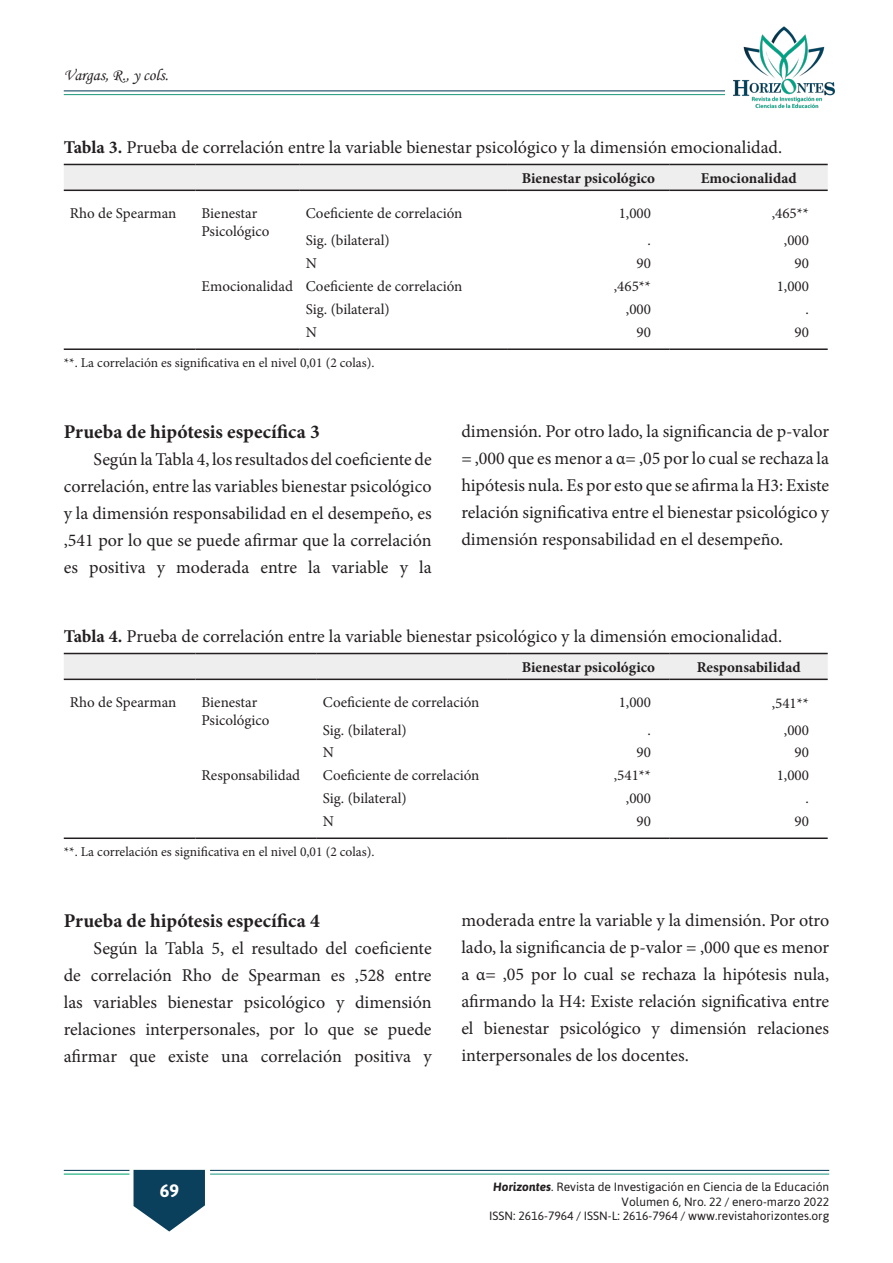
<style>
.page{position:relative;width:893px;height:1263px;background:#fff}
.page>*{position:absolute;margin:0;border:0;box-sizing:border-box;transform-origin:0 0}
.Titulo_Interno{font:700 19.5px "Minion Pro";color:#231f20}
.t1{font:18px/27px "Minion Pro";color:#231f20;text-align:justify}
.t2{font:700 18px "Asap";color:#fff}
.t3{font:16.5px "Monotype Corsiva";color:#231f20}
.t4{font:15px "Minion Pro";color:#231f20}
.t5{font:700 15px "Minion Pro";color:#231f20}
.t6{font:13.5px "Minion Pro";color:#231f20}
.t7{font:12px/14.4px "Asap";color:#231f20;text-align:right}
.s1{font-weight:700}
.s2{font-weight:700;font-style:italic}
</style>
<div class="page">
<svg style="left:134px;top:1170px;width:71px;height:61px"></svg>
<img style="left:722px;top:26px;width:113px;height:83px">
<hr style="left:64px;top:1173px;width:65px;height:1px;background:#00a66e">
<hr style="left:64px;top:1170px;width:65px;height:1px;background:#0a405b">
<hr style="left:210px;top:1173px;width:619px;height:1px;background:#259c81">
<hr style="left:210px;top:1170px;width:619px;height:1px;background:#0a405b">
<hr style="left:64px;top:94px;width:661px;height:1px;background:#259c81">
<hr style="left:64px;top:90px;width:661px;height:1px;background:#0a405b">
<svg style="left:64px;top:165px;width:764px;height:25px;background:#e8e8e9"></svg>
<hr style="left:64px;top:164px;width:132px;height:1px;background:#231f20">
<hr style="left:196px;top:164px;width:104px;height:1px;background:#231f20">
<hr style="left:300px;top:164px;width:207px;height:1px;background:#231f20">
<hr style="left:507px;top:164px;width:163px;height:1px;background:#231f20">
<hr style="left:670px;top:164px;width:158px;height:1px;background:#231f20">
<hr style="left:64px;top:348px;width:132px;height:2px;background:#231f20">
<hr style="left:196px;top:348px;width:104px;height:2px;background:#231f20">
<hr style="left:300px;top:348px;width:207px;height:2px;background:#231f20">
<hr style="left:507px;top:348px;width:163px;height:2px;background:#231f20">
<hr style="left:670px;top:348px;width:158px;height:2px;background:#231f20">
<hr style="left:64px;top:190px;width:132px;height:1px;background:#231f20">
<hr style="left:196px;top:190px;width:104px;height:1px;background:#231f20">
<hr style="left:300px;top:190px;width:207px;height:1px;background:#231f20">
<hr style="left:507px;top:190px;width:163px;height:1px;background:#231f20">
<hr style="left:670px;top:190px;width:158px;height:1px;background:#231f20">
<svg style="left:64px;top:654px;width:764px;height:25px;background:#e8e8e9"></svg>
<hr style="left:64px;top:653px;width:132px;height:1px;background:#231f20">
<hr style="left:196px;top:653px;width:121px;height:1px;background:#231f20">
<hr style="left:317px;top:653px;width:190px;height:1px;background:#231f20">
<hr style="left:507px;top:653px;width:163px;height:1px;background:#231f20">
<hr style="left:670px;top:653px;width:158px;height:1px;background:#231f20">
<hr style="left:64px;top:837px;width:132px;height:2px;background:#231f20">
<hr style="left:196px;top:837px;width:121px;height:2px;background:#231f20">
<hr style="left:317px;top:837px;width:190px;height:2px;background:#231f20">
<hr style="left:507px;top:837px;width:163px;height:2px;background:#231f20">
<hr style="left:670px;top:837px;width:158px;height:2px;background:#231f20">
<hr style="left:64px;top:679px;width:132px;height:1px;background:#231f20">
<hr style="left:196px;top:679px;width:121px;height:1px;background:#231f20">
<hr style="left:317px;top:679px;width:190px;height:1px;background:#231f20">
<hr style="left:507px;top:679px;width:163px;height:1px;background:#231f20">
<hr style="left:670px;top:679px;width:158px;height:1px;background:#231f20">
<p class="t3" style="left:64px;top:65px;width:106px">Vargas, R., y cols.</p>
<p class="t1" style="left:64px;top:134px;width:720px"><span class="s1">Tabla 3.</span> Prueba de correlación entre la variable bienestar psicológico y la dimensión emocionalidad.</p>
<p class="t5" style="left:522px;top:167px;width:135px">Bienestar psicológico</p>
<p class="t5" style="left:701px;top:167px;width:97px">Emocionalidad</p>
<p class="t4" style="left:70px;top:203px;width:108px">Rho de Spearman</p>
<p class="t4" style="left:202px;top:203px;width:57px">Bienestar</p>
<p class="t4" style="left:202px;top:221px;width:69px">Psicológico</p>
<p class="t4" style="left:306px;top:203px;width:158px">Coeficiente de correlación</p>
<p class="t4" style="left:619px;top:203px;width:34px">1,000</p>
<p class="t4" style="left:772px;top:203px;width:39px">,465**</p>
<p class="t4" style="left:306px;top:231px;width:85px">Sig. (bilateral)</p>
<p class="t4" style="left:648px;top:231px;width:5px">.</p>
<p class="t4" style="left:784px;top:231px;width:27px">,000</p>
<p class="t4" style="left:306px;top:254px;width:13px">N</p>
<p class="t4" style="left:637px;top:254px;width:16px">90</p>
<p class="t4" style="left:794px;top:254px;width:16px">90</p>
<p class="t4" style="left:202px;top:276px;width:93px">Emocionalidad</p>
<p class="t4" style="left:306px;top:276px;width:158px">Coeficiente de correlación</p>
<p class="t4" style="left:614px;top:276px;width:39px">,465**</p>
<p class="t4" style="left:777px;top:276px;width:34px">1,000</p>
<p class="t4" style="left:306px;top:299px;width:85px">Sig. (bilateral)</p>
<p class="t4" style="left:626px;top:299px;width:27px">,000</p>
<p class="t4" style="left:805px;top:299px;width:5px">.</p>
<p class="t4" style="left:306px;top:322px;width:13px">N</p>
<p class="t4" style="left:637px;top:322px;width:16px">90</p>
<p class="t4" style="left:794px;top:322px;width:16px">90</p>
<p class="t6" style="left:64px;top:354px;width:312px">**. La correlación es significativa en el nivel 0,01 (2 colas).</p>
<p class="Titulo_Interno" style="left:64px;top:418px;width:258px">Prueba de hipótesis específica 3</p>
<p class="t1" style="left:64px;top:446px;width:369px;text-indent:30px">Según la Tabla 4, los resultados del coeficiente de correlación, entre las variables bienestar psicológico y la dimensión responsabilidad en el desempeño, es ,541 por lo que se puede afirmar que la correlación es positiva y moderada entre la variable y la</p>
<p class="t1" style="left:461px;top:418px;width:369px">dimensión. Por otro lado, la significancia de p-valor = ,000 que es menor a α= ,05 por lo cual se rechaza la hipótesis nula. Es por esto que se afirma la H3: Existe relación significativa entre el bienestar psicológico y dimensión responsabilidad en el desempeño.</p>
<p class="t1" style="left:64px;top:623px;width:720px"><span class="s1">Tabla 4.</span> Prueba de correlación entre la variable bienestar psicológico y la dimensión emocionalidad.</p>
<p class="t5" style="left:522px;top:656px;width:135px">Bienestar psicológico</p>
<p class="t5" style="left:697px;top:656px;width:105px">Responsabilidad</p>
<p class="t4" style="left:70px;top:692px;width:108px">Rho de Spearman</p>
<p class="t4" style="left:202px;top:692px;width:57px">Bienestar</p>
<p class="t4" style="left:202px;top:710px;width:69px">Psicológico</p>
<p class="t4" style="left:323px;top:692px;width:158px">Coeficiente de correlación</p>
<p class="t4" style="left:619px;top:692px;width:34px">1,000</p>
<p class="t4" style="left:772px;top:693px;width:39px">,541**</p>
<p class="t4" style="left:323px;top:720px;width:85px">Sig. (bilateral)</p>
<p class="t4" style="left:648px;top:720px;width:5px">.</p>
<p class="t4" style="left:784px;top:720px;width:27px">,000</p>
<p class="t4" style="left:323px;top:742px;width:13px">N</p>
<p class="t4" style="left:637px;top:742px;width:16px">90</p>
<p class="t4" style="left:794px;top:742px;width:16px">90</p>
<p class="t4" style="left:202px;top:765px;width:100px">Responsabilidad</p>
<p class="t4" style="left:323px;top:765px;width:158px">Coeficiente de correlación</p>
<p class="t4" style="left:614px;top:765px;width:39px">,541**</p>
<p class="t4" style="left:777px;top:765px;width:34px">1,000</p>
<p class="t4" style="left:323px;top:788px;width:85px">Sig. (bilateral)</p>
<p class="t4" style="left:626px;top:788px;width:27px">,000</p>
<p class="t4" style="left:805px;top:788px;width:5px">.</p>
<p class="t4" style="left:323px;top:811px;width:13px">N</p>
<p class="t4" style="left:637px;top:811px;width:16px">90</p>
<p class="t4" style="left:794px;top:811px;width:16px">90</p>
<p class="t6" style="left:64px;top:843px;width:312px">**. La correlación es significativa en el nivel 0,01 (2 colas).</p>
<p class="Titulo_Interno" style="left:64px;top:907px;width:258px">Prueba de hipótesis específica 4</p>
<p class="t1" style="left:64px;top:935px;width:369px;text-indent:30px">Según la Tabla 5, el resultado del coeficiente de correlación Rho de Spearman es ,528 entre las variables bienestar psicológico y dimensión relaciones interpersonales, por lo que se puede afirmar que existe una correlación positiva y</p>
<p class="t1" style="left:461px;top:907px;width:369px">moderada entre la variable y la dimensión. Por otro lado, la significancia de p-valor = ,000 que es menor a α= ,05 por lo cual se rechaza la hipótesis nula, afirmando la H4: Existe relación significativa entre el bienestar psicológico y dimensión relaciones interpersonales de los docentes.</p>
<p class="t2" style="left:160px;top:1180px;width:21px">69</p>
<p class="t7" style="left:489px;top:1180px;width:341px"><span class="s2">Horizontes</span>. Revista de Investigación en Ciencia de la Educación<br>Volumen 6, Nro. 22 / enero-marzo 2022<br>ISSN: 2616-7964 / ISSN-L: 2616-7964 / www.revistahorizontes.org</p>
</div>
